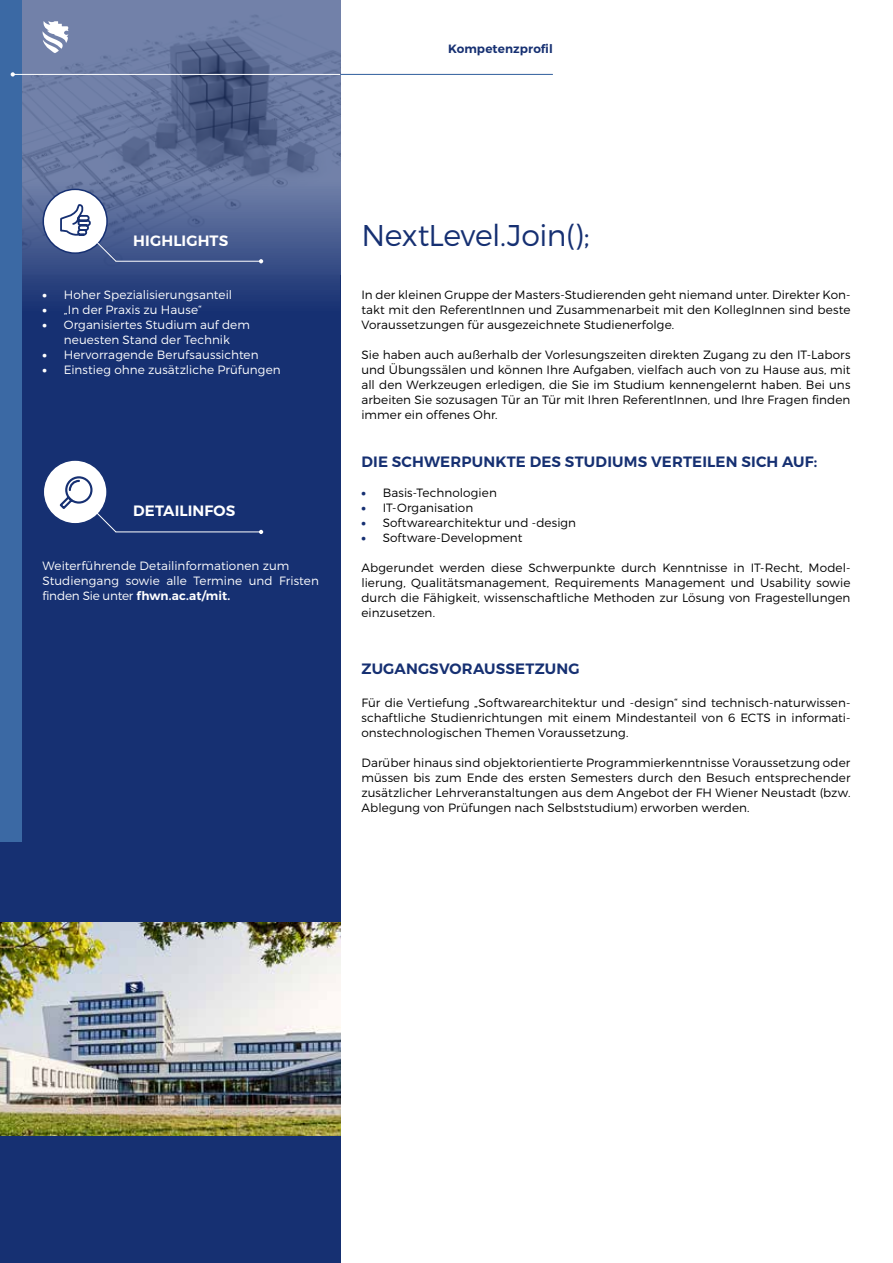
<style>
.page{position:relative;width:893px;height:1263px;background:#fff}
.page>*{position:absolute;margin:0;border:0;box-sizing:border-box;transform-origin:0 0}
.t1{font:300 30px "Montserrat";letter-spacing:-.015em;color:#163072}
.t2{font:600 15px "Montserrat";letter-spacing:.01em;color:#163072}
.t3{font:600 15px "Montserrat";letter-spacing:.01em;color:#fff}
.t4{font:300 12px/15px "Montserrat";letter-spacing:.005em;color:#000;text-align:justify}
.t5{font:300 12px/15px "Montserrat";letter-spacing:.005em;color:#fff}
.t6{font:600 12px "Montserrat";letter-spacing:.005em;color:#163072}
.s1{font-weight:900}
.s2{font-weight:600}
.s3{font-weight:900;color:#163072}
</style>
<div class="page">
<div style="left:0;top:0;width:340px;height:1263px;background:#163072"></div>
<svg style="left:21px;top:275px;width:319px;height:163px"></svg>
<img style="left:21px;top:0;width:319px;height:275px">
<div style="left:0;top:0;width:21px;height:842px;background:#3b69a4"></div>
<img style="left:0;top:923px;width:340px;height:212px">
<hr style="left:116px;top:261px;width:145px;height:1px;background:#fff">
<div style="left:43px;top:189px;width:64px;height:64px;background:#fff;border-radius:50%"></div>
<div style="left:43px;top:189px;width:65px;height:65px;border:2px solid #163072;border-radius:50%"></div>
<svg style="left:43px;top:21px;width:25px;height:32px"></svg>
<hr style="left:340px;top:74px;width:213px;height:1px;background:#61a4d7">
<hr style="left:13px;top:74px;width:327px;height:1px;background:#fff">
<svg style="left:11px;top:72px;width:4px;height:5px"></svg>
<hr style="left:116px;top:531px;width:145px;height:1px;background:#fff">
<div style="left:43px;top:460px;width:64px;height:64px;background:#fff;border-radius:50%"></div>
<div style="left:43px;top:459px;width:65px;height:66px;border:2px solid #163072;border-radius:50%"></div>
<svg style="left:59px;top:202px;width:58px;height:60px"></svg>
<svg style="left:58px;top:475px;width:59px;height:58px"></svg>
<svg style="left:259px;top:259px;width:4px;height:4px"></svg>
<svg style="left:259px;top:530px;width:4px;height:4px"></svg>
<p class="t6" style="left:448px;top:41px;width:106px">Kompetenzprofil</p>
<p class="t3" style="left:133px;top:231px;width:97px">HIGHLIGHTS</p>
<p class="t5" style="left:43px;top:287px;width:191px"><span class="s1">•</span> Hoher Spezialisierungsanteil</p>
<p class="t5" style="left:43px;top:302px;width:160px"><span class="s1">•</span> „In der Praxis zu Hause“</p>
<p class="t5" style="left:43px;top:317px;width:209px;text-align:center"><span class="s1">•</span> Organisiertes Studium auf dem neuesten Stand der Technik</p>
<p class="t5" style="left:43px;top:347px;width:218px"><span class="s1">•</span> Hervorragende Berufsaussichten</p>
<p class="t5" style="left:43px;top:362px;width:240px"><span class="s1">•</span> Einstieg ohne zusätzliche Prüfungen</p>
<p class="t3" style="left:133px;top:502px;width:104px">DETAILINFOS</p>
<p class="t5" style="left:43px;top:558px;width:278px">Weiterführende Detailinformationen zum<br>Studiengang sowie alle Termine und Fristen finden Sie unter <span class="s2">fhwn.ac.at/mit.</span></p>
<h1 class="t1" style="left:361px;top:217px;width:230px">NextLevel.Join();</h1>
<p class="t4" style="left:361px;top:287px;width:491px">In der kleinen Gruppe der Masters-Studierenden geht niemand unter. Direkter Kon&shy;takt mit den ReferentInnen und Zusammenarbeit mit den KollegInnen sind beste Voraussetzungen für ausgezeichnete Studienerfolge.</p>
<p class="t4" style="left:361px;top:347px;width:491px">Sie haben auch außerhalb der Vorlesungszeiten direkten Zugang zu den IT-Labors und Übungssälen und können Ihre Aufgaben, vielfach auch von zu Hause aus, mit all den Werkzeugen erledigen, die Sie im Studium kennengelernt haben. Bei uns arbeiten Sie sozusagen Tür an Tür mit Ihren ReferentInnen, und Ihre Fragen finden immer ein offenes Ohr.</p>
<p class="t2" style="left:361px;top:452px;width:457px">DIE SCHWERPUNKTE DES STUDIUMS VERTEILEN SICH AUF:</p>
<p class="t4" style="left:361px;top:485px;width:137px"><span class="s3">•</span> Basis-Technologien</p>
<p class="t4" style="left:361px;top:500px;width:113px"><span class="s3">•</span> IT-Organisation</p>
<p class="t4" style="left:361px;top:515px;width:216px"><span class="s3">•</span> Softwarearchitektur und -design</p>
<p class="t4" style="left:361px;top:530px;width:162px"><span class="s3">•</span> Software-Development</p>
<p class="t4" style="left:361px;top:560px;width:491px">Abgerundet werden diese Schwerpunkte durch Kenntnisse in IT-Recht, Model&shy;lierung, Qualitätsmanagement, Requirements Management und Usability sowie durch die Fähigkeit, wissenschaftliche Methoden zur Lösung von Fragestellungen einzusetzen.</p>
<p class="t2" style="left:361px;top:659px;width:220px">ZUGANGSVORAUSSETZUNG</p>
<p class="t4" style="left:361px;top:695px;width:490px">Für die Vertiefung „Softwarearchitektur und -design“ sind technisch-naturwissen&shy;schaftliche Studienrichtungen mit einem Mindestanteil von 6 ECTS in informati&shy;onstechnologischen Themen Voraussetzung.</p>
<p class="t4" style="left:361px;top:755px;width:491px">Darüber hinaus sind objektorientierte Programmierkenntnisse Voraussetzung oder müssen bis zum Ende des ersten Semesters durch den Besuch entsprechender zusätzlicher Lehrveranstaltungen aus dem Angebot der FH Wiener Neustadt (bzw.<br>Ablegung von Prüfungen nach Selbststudium) erworben werden.</p>
</div>
